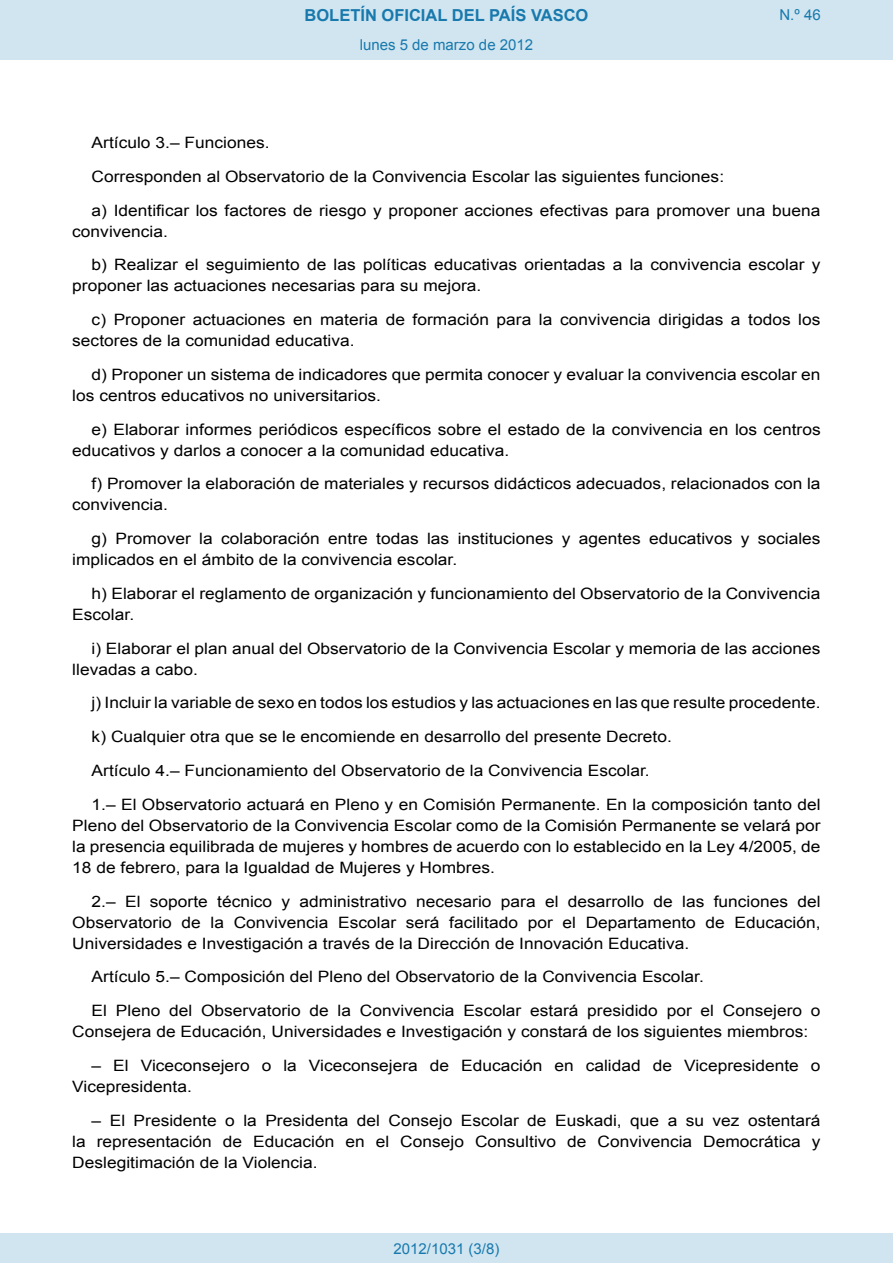
<style>
.page{position:relative;width:893px;height:1263px;background:#fff}
.page>*{position:absolute;margin:0;border:0;box-sizing:border-box;transform-origin:0 0}
.t1{font:700 16.5px "Arial";color:#1879ad}
.BOPVDetalle{font:15.6px/21px "Arial";color:#000;scale:1.11 1}
.Paginacion_Centro{font:15px "Arial";color:#1879ad}
</style>
<div class="page">
<div style="left:0;top:0;width:893px;height:60px;background:#d0e5f0"></div>
<div style="left:0;top:1233px;width:893px;height:30px;background:#d0e5f0"></div>
<p class="t1" style="left:305px;top:4px;width:285px">BOLETÍN OFICIAL DEL PAÍS VASCO</p>
<p class="Paginacion_Centro" style="left:360px;top:35px;width:175px">lunes 5 de marzo de 2012</p>
<p class="Paginacion_Centro" style="left:779px;top:5px;width:43px">N.º 46</p>
<p class="BOPVDetalle" style="left:92px;top:132px;width:162px">Artículo 3.– Funciones.</p>
<p class="BOPVDetalle" style="left:92px;top:166px;width:571px">Corresponden al Observatorio de la Convivencia Escolar las siguientes funciones:</p>
<p class="BOPVDetalle" style="left:72px;top:200px;width:675px;text-indent:19px">a) Identificar los factores de riesgo y proponer acciones efectivas para promover una buena convivencia.</p>
<p class="BOPVDetalle" style="left:72px;top:255px;width:675px;text-indent:19px">b) Realizar el seguimiento de las políticas educativas orientadas a la convivencia escolar y proponer las actuaciones necesarias para su mejora.</p>
<p class="BOPVDetalle" style="left:72px;top:309px;width:676px;text-indent:19px">c) Proponer actuaciones en materia de formación para la convivencia dirigidas a todos los sectores de la comunidad educativa.</p>
<p class="BOPVDetalle" style="left:72px;top:364px;width:676px;text-indent:19px">d) Proponer un sistema de indicadores que permita conocer y evaluar la convivencia escolar en los centros educativos no universitarios.</p>
<p class="BOPVDetalle" style="left:72px;top:419px;width:676px;text-indent:19px">e) Elaborar informes periódicos específicos sobre el estado de la convivencia en los centros educativos y darlos a conocer a la comunidad educativa.</p>
<p class="BOPVDetalle" style="left:72px;top:474px;width:676px;text-indent:19px">f) Promover la elaboración de materiales y recursos didácticos adecuados, relacionados con la convivencia.</p>
<p class="BOPVDetalle" style="left:72px;top:528px;width:676px;text-indent:19px">g) Promover la colaboración entre todas las instituciones y agentes educativos y sociales implicados en el ámbito de la convivencia escolar.</p>
<p class="BOPVDetalle" style="left:72px;top:583px;width:675px;text-indent:19px">h) Elaborar el reglamento de organización y funcionamiento del Observatorio de la Convivencia<br>Escolar.</p>
<p class="BOPVDetalle" style="left:72px;top:638px;width:675px;text-indent:19px">i) Elaborar el plan anual del Observatorio de la Convivencia Escolar y memoria de las acciones llevadas a cabo.</p>
<p class="BOPVDetalle" style="left:92px;top:693px;width:658px">j) Incluir la variable de sexo en todos los estudios y las actuaciones en las que resulte procedente.</p>
<p class="BOPVDetalle" style="left:92px;top:726px;width:524px">k) Cualquier otra que se le encomiende en desarrollo del presente Decreto.</p>
<p class="BOPVDetalle" style="left:92px;top:760px;width:504px">Artículo 4.– Funcionamiento del Observatorio de la Convivencia Escolar.</p>
<p class="BOPVDetalle" style="left:72px;top:794px;width:676px;text-align:justify;text-indent:19px">1.– El Observatorio actuará en Pleno y en Comisión Permanente. En la composición tanto del Pleno del Observatorio de la Convivencia Escolar como de la Comisión Permanente se velará por la presencia equilibrada de mujeres y hombres de acuerdo con lo establecido en la Ley 4/2005, de 18 de febrero, para la Igualdad de Mujeres y Hombres.</p>
<p class="BOPVDetalle" style="left:72px;top:891px;width:676px;text-align:justify;text-indent:19px">2.– El soporte técnico y administrativo necesario para el desarrollo de las funciones del Observatorio de la Convivencia Escolar será facilitado por el Departamento de Educación, Universidades e Investigación a través de la Dirección de Innovación Educativa.</p>
<p class="BOPVDetalle" style="left:92px;top:966px;width:553px">Artículo 5.– Composición del Pleno del Observatorio de la Convivencia Escolar.</p>
<p class="BOPVDetalle" style="left:72px;top:1000px;width:676px;text-indent:19px">El Pleno del Observatorio de la Convivencia Escolar estará presidido por el Consejero o<br>Consejera de Educación, Universidades e Investigación y constará de los siguientes miembros:</p>
<p class="BOPVDetalle" style="left:72px;top:1055px;width:676px;text-indent:19px">– El Viceconsejero o la Viceconsejera de Educación en calidad de Vicepresidente o<br>Vicepresidenta.</p>
<p class="BOPVDetalle" style="left:72px;top:1110px;width:676px;text-align:justify;text-indent:19px">– El Presidente o la Presidenta del Consejo Escolar de Euskadi, que a su vez ostentará la representación de Educación en el Consejo Consultivo de Convivencia Democrática y Deslegitimación de la Violencia.</p>
<p class="Paginacion_Centro" style="left:393px;top:1238px;width:107px">2012/1031 (3/8)</p>
</div>
